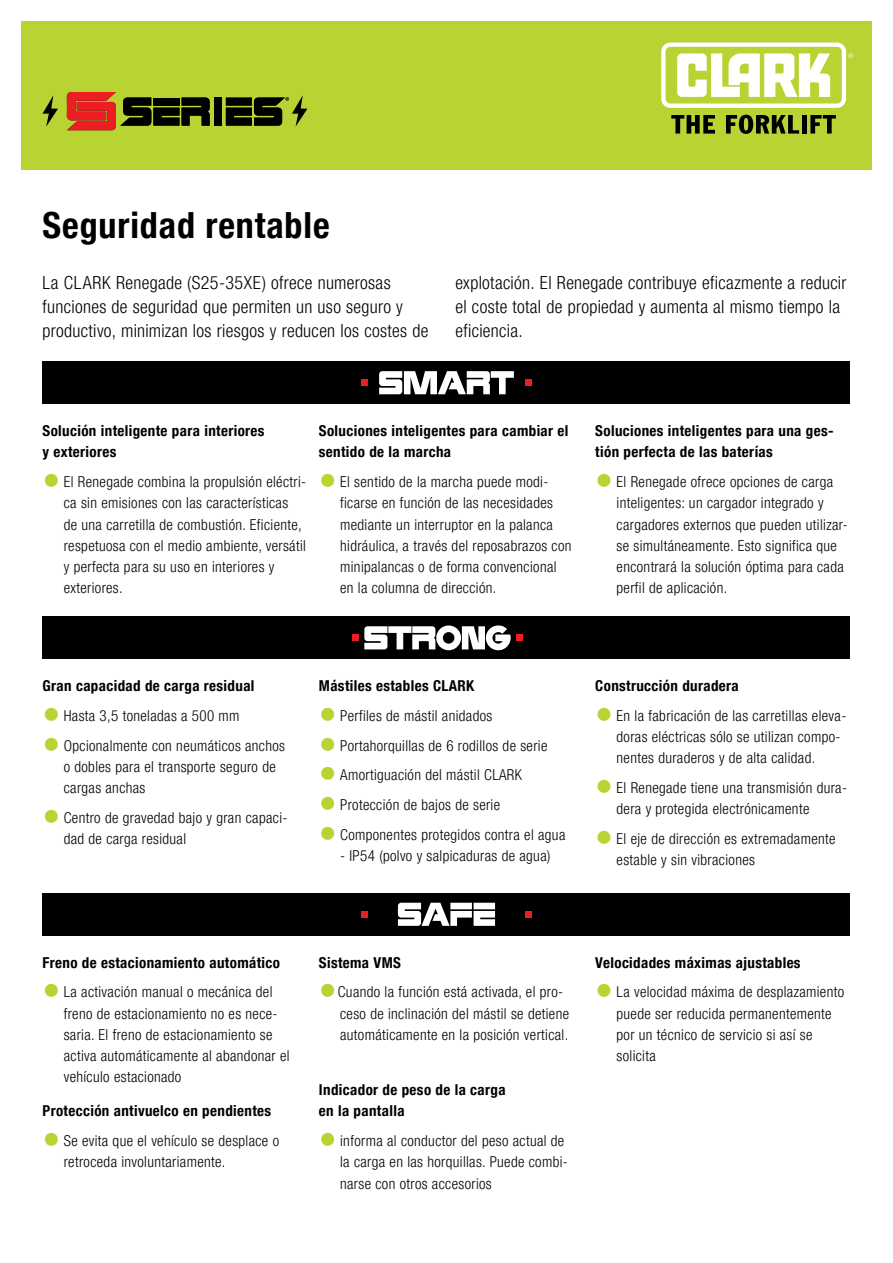
<style>
.page{position:relative;width:893px;height:1263px;background:#fff}
.page>*{position:absolute;margin:0;border:0;box-sizing:border-box;transform-origin:0 0}
.t1{font:700 condensed 36px "Helvetica Neue LT Pro";letter-spacing:.025em;color:#000}
.t2{font:300 condensed 18px/24px "Helvetica Neue LT Pro";letter-spacing:.02em;color:#000}
.t3{font:300 condensed 15px/21.3px "Helvetica Neue LT Pro";letter-spacing:.025em;color:#000}
.t4{font:700 condensed 15px/21.3px "Helvetica Neue LT Pro";letter-spacing:.025em;color:#000}
.s1{font-size:36px;color:#b7d433}
</style>
<div class="page">
<div style="left:43px;top:893px;width:807px;height:42px;background:#000"></div>
<div style="left:43px;top:617px;width:807px;height:42px;background:#000"></div>
<div style="left:43px;top:361px;width:807px;height:43px;background:#000"></div>
<svg style="left:517px;top:635px;width:6px;height:6px"></svg>
<svg style="left:352px;top:635px;width:6px;height:6px"></svg>
<svg style="left:364px;top:625px;width:147px;height:25px"></svg>
<svg style="left:526px;top:911px;width:6px;height:6px"></svg>
<svg style="left:361px;top:911px;width:6px;height:6px"></svg>
<svg style="left:398px;top:903px;width:97px;height:23px"></svg>
<svg style="left:379px;top:371px;width:135px;height:23px"></svg>
<div style="left:526px;top:379px;width:6px;height:7px;background:#ed1d24"></div>
<div style="left:361px;top:379px;width:6px;height:7px;background:#ed1d24"></div>
<div style="left:21px;top:21px;width:851px;height:149px;background:#b7d433"></div>
<svg style="left:67px;top:92px;width:143px;height:38px"></svg>
<div style="left:214px;top:98px;width:8px;height:28px;background:#000"></div>
<div style="left:153px;top:98px;width:26px;height:8px;background:#000"></div>
<svg style="left:43px;top:95px;width:15px;height:32px"></svg>
<svg style="left:226px;top:95px;width:81px;height:32px"></svg>
<svg style="left:661px;top:43px;width:192px;height:65px"></svg>
<svg style="left:671px;top:115px;width:44px;height:19px"></svg>
<svg style="left:726px;top:115px;width:73px;height:19px"></svg>
<div style="left:802px;top:115px;width:5px;height:19px;background:#000"></div>
<svg style="left:810px;top:115px;width:26px;height:19px"></svg>
<h1 class="t1" style="left:43px;top:204px;width:289px">Seguridad rentable</h1>
<p class="t2" style="left:43px;top:271px;width:387px">La CLARK Renegade (S25-35XE) ofrece numerosas funciones de seguridad que permiten un uso seguro y productivo, minimizan los riesgos y reducen los costes de</p>
<p class="t2" style="left:455px;top:271px;width:392px">explotación. El Renegade contribuye eficazmente a reducir el coste total de propiedad y aumenta al mismo tiempo la eficiencia.</p>
<p class="t4" style="left:43px;top:420px;width:224px">Solución inteligente para interiores y exteriores</p>
<p class="t3" style="left:64px;top:471px;width:244px;text-indent:-21px"><span class="s1">•</span> El Renegade combina la propulsión eléctri&shy;ca sin emisiones con las características<br>de una carretilla de combustión. Eficiente, respetuosa con el medio ambiente, versátil y perfecta para su uso en interiores y exteriores.</p>
<p class="t4" style="left:319px;top:420px;width:251px">Soluciones inteligentes para cambiar el sentido de la marcha</p>
<p class="t3" style="left:340px;top:471px;width:233px;text-indent:-21px"><span class="s1">•</span> El sentido de la marcha puede modi&shy;ficarse en función de las necesidades mediante un interruptor en la palanca hidráulica, a través del reposabrazos con minipalancas o de forma convencional en la columna de dirección.</p>
<p class="t4" style="left:595px;top:420px;width:240px">Soluciones inteligentes para una ges&shy;tión perfecta de las baterías</p>
<p class="t3" style="left:617px;top:471px;width:233px;text-indent:-21px"><span class="s1">•</span> El Renegade ofrece opciones de carga inteligentes: un cargador integrado y cargadores externos que pueden utilizar&shy;se simultáneamente. Esto significa que encontrará la solución óptima para cada perfil de aplicación.</p>
<p class="t4" style="left:43px;top:675px;width:214px">Gran capacidad de carga residual</p>
<p class="t3" style="left:43px;top:705px;width:199px"><span class="s1">•</span> Hasta 3,5 toneladas a 500 mm</p>
<p class="t3" style="left:64px;top:734px;width:223px;text-indent:-21px"><span class="s1">•</span> Opcionalmente con neumáticos anchos o dobles para el transporte seguro de cargas anchas</p>
<p class="t3" style="left:64px;top:807px;width:225px;text-indent:-21px"><span class="s1">•</span> Centro de gravedad bajo y gran capaci&shy;dad de carga residual</p>
<p class="t4" style="left:319px;top:675px;width:157px">Mástiles estables CLARK</p>
<p class="t3" style="left:319px;top:705px;width:175px"><span class="s1">•</span> Perfiles de mástil anidados</p>
<p class="t3" style="left:319px;top:734px;width:230px"><span class="s1">•</span> Portahorquillas de 6 rodillos de serie</p>
<p class="t3" style="left:319px;top:764px;width:205px"><span class="s1">•</span> Amortiguación del mástil CLARK</p>
<p class="t3" style="left:319px;top:794px;width:183px"><span class="s1">•</span> Protección de bajos de serie</p>
<p class="t3" style="left:319px;top:824px;width:248px"><span class="s1">•</span> Componentes protegidos contra el agua</p>
<p class="t3" style="left:340px;top:845px;width:212px">- IP54 (polvo y salpicaduras de agua)</p>
<p class="t4" style="left:595px;top:675px;width:145px">Construcción duradera</p>
<p class="t3" style="left:617px;top:704px;width:231px;text-indent:-21px"><span class="s1">•</span> En la fabricación de las carretillas eleva&shy;doras eléctricas sólo se utilizan compo&shy;nentes duraderos y de alta calidad.</p>
<p class="t3" style="left:617px;top:777px;width:232px;text-indent:-21px"><span class="s1">•</span> El Renegade tiene una transmisión dura&shy;dera y protegida electrónicamente</p>
<p class="t3" style="left:617px;top:828px;width:220px;text-indent:-21px"><span class="s1">•</span> El eje de dirección es extremadamente estable y sin vibraciones</p>
<p class="t4" style="left:43px;top:951px;width:239px">Freno de estacionamiento automático</p>
<p class="t3" style="left:64px;top:981px;width:227px;text-indent:-21px"><span class="s1">•</span> La activación manual o mecánica del freno de estacionamiento no es nece&shy;saria. El freno de estacionamiento se activa automáticamente al abandonar el vehículo estacionado</p>
<p class="t4" style="left:43px;top:1100px;width:230px">Protección antivuelco en pendientes</p>
<p class="t3" style="left:64px;top:1130px;width:217px;text-indent:-21px"><span class="s1">•</span> Se evita que el vehículo se desplace o retroceda involuntariamente.</p>
<p class="t4" style="left:319px;top:951px;width:84px">Sistema VMS</p>
<p class="t3" style="left:340px;top:981px;width:230px;text-indent:-21px"><span class="s1">•</span>Cuando la función está activada, el pro&shy;ceso de inclinación del mástil se detiene automáticamente en la posición vertical.</p>
<p class="t4" style="left:319px;top:1079px;width:188px">Indicador de peso de la carga en la pantalla</p>
<p class="t3" style="left:340px;top:1130px;width:229px;text-indent:-21px"><span class="s1">•</span> informa al conductor del peso actual de la carga en las horquillas. Puede combi&shy;narse con otros accesorios</p>
<p class="t4" style="left:595px;top:951px;width:207px">Velocidades máximas ajustables</p>
<p class="t3" style="left:617px;top:981px;width:229px;text-indent:-21px"><span class="s1">•</span> La velocidad máxima de desplazamiento puede ser reducida permanentemente por un técnico de servicio si así se solicita</p>
</div>
